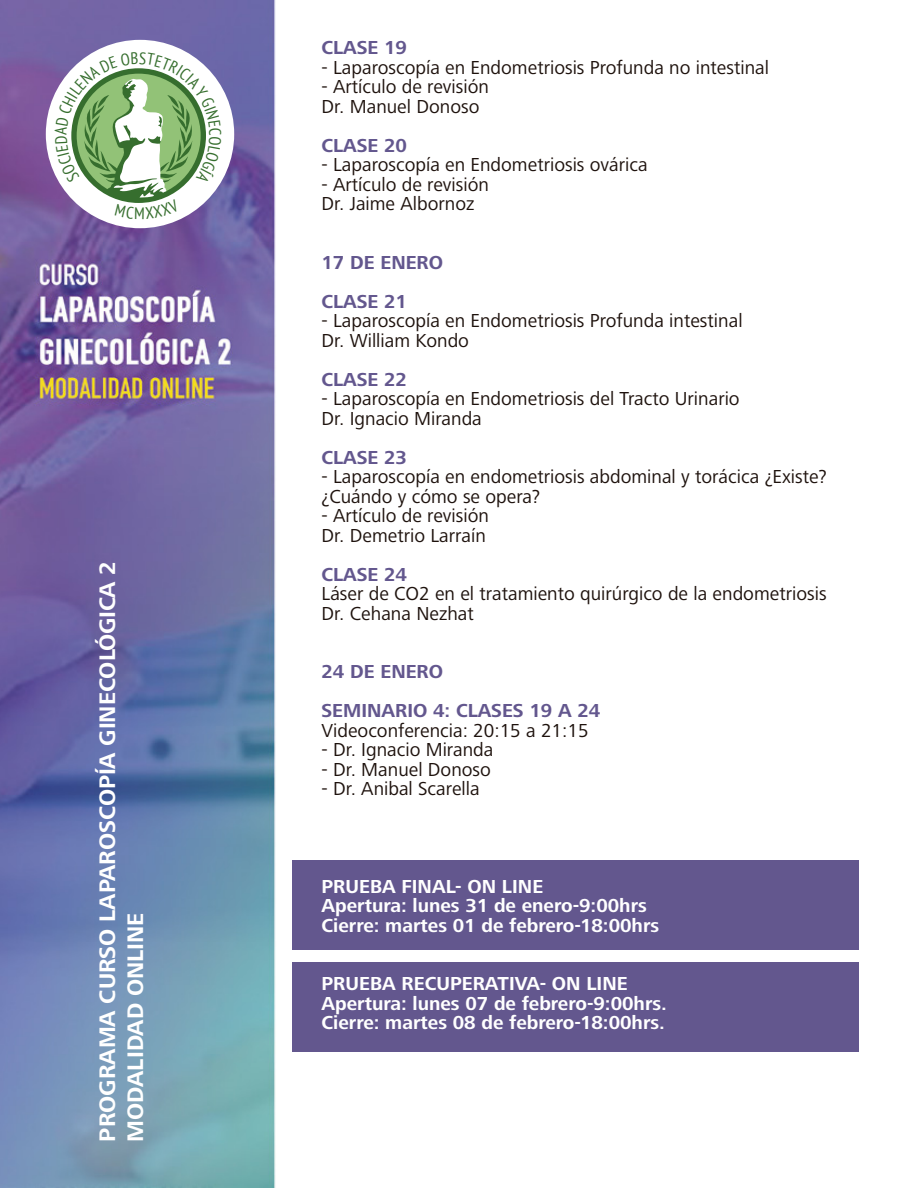
<style>
.page{position:relative;width:918px;height:1188px;background:#fff}
.page>*{position:absolute;margin:0;border:0;box-sizing:border-box;transform-origin:0 0}
.t1{font:700 23.25px/28px "Frutiger Next LT";color:#fff}
.t2{font:19.5px/19.5px "Frutiger Next LT";color:#1e120d}
.t3{font:700 19.5px/19.5px "Frutiger Next LT";color:#fff}
.t4{font:700 19.5px/39px "Frutiger Next LT";color:#63578e}
</style>
<div class="page">
<img style="left:0;top:0;width:349px;height:1188px">
<div style="left:292px;top:963px;width:567px;height:89px;background:#63578e"></div>
<div style="left:292px;top:861px;width:567px;height:89px;background:#63578e"></div>
<div style="left:46px;top:40px;width:188px;height:188px;background:#fff;border-radius:50%"></div>
<svg style="left:55px;top:52px;width:166px;height:167px"></svg>
<p class="t1" style="left:93px;top:1142px;width:582px;rotate:-90deg">PROGRAMA CURSO LAPAROSCOPÍA GINECOLÓGICA 2<br>MODALIDAD ONLINE</p>
<p class="t4" style="left:322px;top:28px;width:87px">CLASE 19</p>
<p class="t2" style="left:322px;top:57px;width:449px">- Laparoscopía en Endometriosis Profunda no intestinal</p>
<p class="t2" style="left:322px;top:77px;width:169px">- Artículo de revisión<br>Dr. Manuel Donoso</p>
<p class="t4" style="left:322px;top:126px;width:87px">CLASE 20</p>
<p class="t2" style="left:322px;top:155px;width:328px">- Laparoscopía en Endometriosis ovárica</p>
<p class="t2" style="left:322px;top:174px;width:169px">- Artículo de revisión<br>Dr. Jaime Albornoz</p>
<p class="t4" style="left:322px;top:243px;width:123px">17 DE ENERO<br>CLASE 21</p>
<p class="t2" style="left:322px;top:311px;width:423px">- Laparoscopía en Endometriosis Profunda intestinal<br>Dr. William Kondo</p>
<p class="t4" style="left:322px;top:360px;width:87px">CLASE 22</p>
<p class="t2" style="left:322px;top:389px;width:420px">- Laparoscopía en Endometriosis del Tracto Urinario<br>Dr. Ignacio Miranda</p>
<p class="t4" style="left:322px;top:438px;width:87px">CLASE 23</p>
<p class="t2" style="left:322px;top:467px;width:507px">- Laparoscopía en endometriosis abdominal y torácica ¿Existe? ¿Cuándo y cómo se opera?</p>
<p class="t2" style="left:322px;top:506px;width:169px">- Artículo de revisión<br>Dr. Demetrio Larraín</p>
<p class="t4" style="left:322px;top:555px;width:87px">CLASE 24</p>
<p class="t2" style="left:322px;top:584px;width:507px">Láser de CO2 en el tratamiento quirúrgico de la endometriosis<br>Dr. Cehana Nezhat</p>
<p class="t4" style="left:322px;top:652px;width:280px">24 DE ENERO<br>SEMINARIO 4: CLASES 19 A 24</p>
<p class="t2" style="left:322px;top:720px;width:269px">Videoconferencia: 20:15 a 21:15</p>
<p class="t2" style="left:322px;top:740px;width:173px">- Dr. Ignacio Miranda</p>
<p class="t2" style="left:322px;top:759px;width:171px">- Dr. Manuel Donoso</p>
<p class="t2" style="left:322px;top:779px;width:160px">- Dr. Anibal Scarella</p>
<p class="t3" style="left:322px;top:876px;width:339px">PRUEBA FINAL- ON LINE<br>Apertura: lunes 31 de enero-9:00hrs<br>Cierre: martes 01 de febrero-18:00hrs</p>
<p class="t3" style="left:322px;top:974px;width:347px">PRUEBA RECUPERATIVA- ON LINE<br>Apertura: lunes 07 de febrero-9:00hrs.<br>Cierre: martes 08 de febrero-18:00hrs.</p>
</div>
